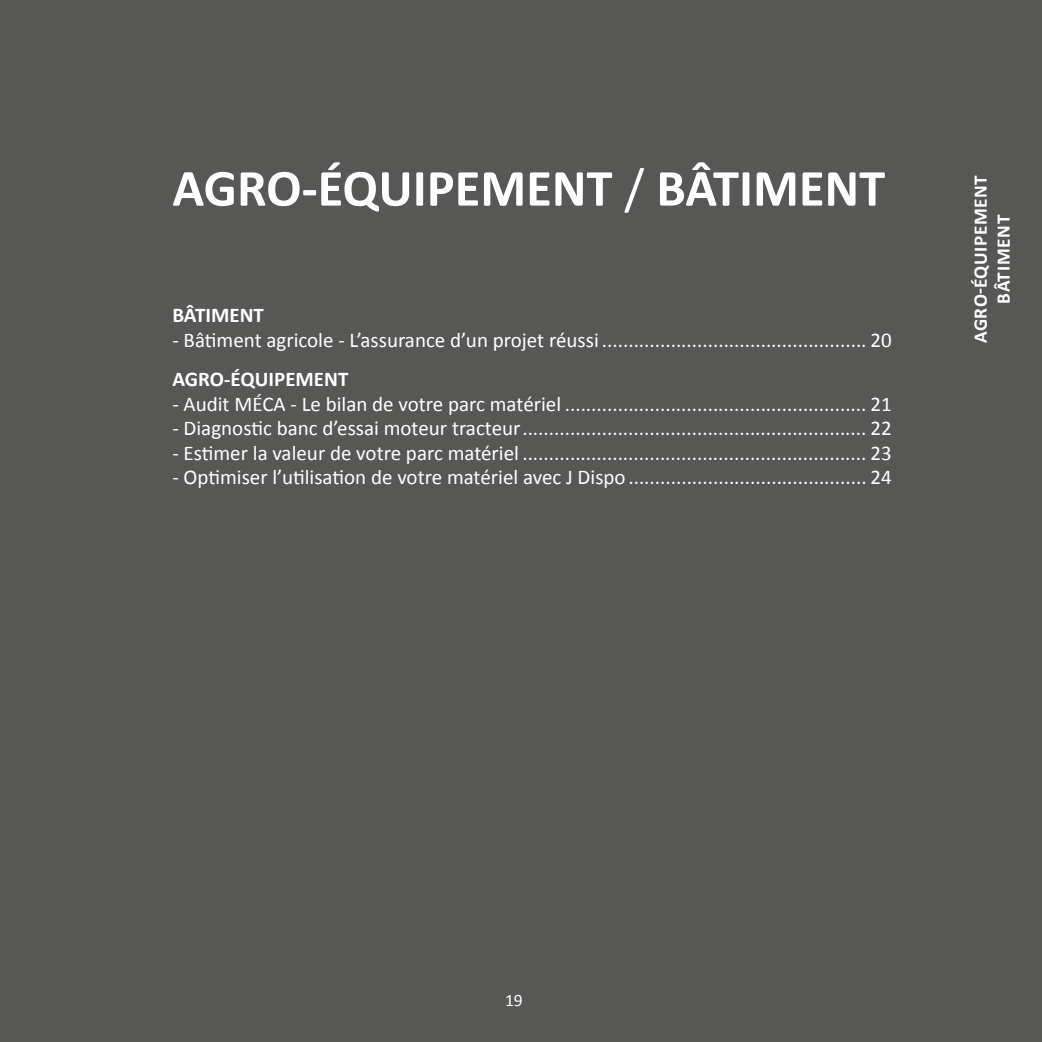
<style>
.page{position:relative;width:1042px;height:1042px;background:#575756}
.page>*{position:absolute;margin:0;border:0;box-sizing:border-box;transform-origin:0 0}
.t1{font:700 52.5px "Calibri";color:#fff}
.t2{font:21px "Calibri";color:#fff}
.t3{font:700 21px "Calibri";color:#fff}
.t4{font:700 19.25px/22.8px "Calibri";letter-spacing:.03em;color:#fff;text-align:center}
.t5{font:17.5px "Calibri";color:#fff}
.s1{font-weight:400}
</style>
<div class="page">
<h1 class="t1" style="left:172px;top:155px;width:714px">AGRO-ÉQUIPEMENT <span class="s1">/</span> BÂTIMENT</h1>
<p class="t3" style="left:172px;top:302px;width:93px">BÂTIMENT</p>
<p class="t2" style="left:172px;top:326px;width:721px">- Bâtiment agricole - L’assurance d’un projet réussi .................................................. 20</p>
<p class="t3" style="left:172px;top:366px;width:177px">AGRO-ÉQUIPEMENT</p>
<p class="t2" style="left:172px;top:390px;width:721px">- Audit MÉCA - Le bilan de votre parc matériel ......................................................... 21</p>
<p class="t2" style="left:172px;top:415px;width:721px">- Diagnostic banc d’essai moteur tracteur................................................................. 22</p>
<p class="t2" style="left:172px;top:439px;width:721px">- Estimer la valeur de votre parc matériel ................................................................. 23</p>
<p class="t2" style="left:172px;top:464px;width:721px">- Optimiser l’utilisation de votre matériel avec J Dispo ............................................. 24</p>
<p class="t4" style="left:969px;top:343px;width:170px;rotate:-90deg">AGRO-ÉQUIPEMENT<br>BÂTIMENT</p>
<p class="t5" style="left:505px;top:988px;width:19px">19</p>
</div>
